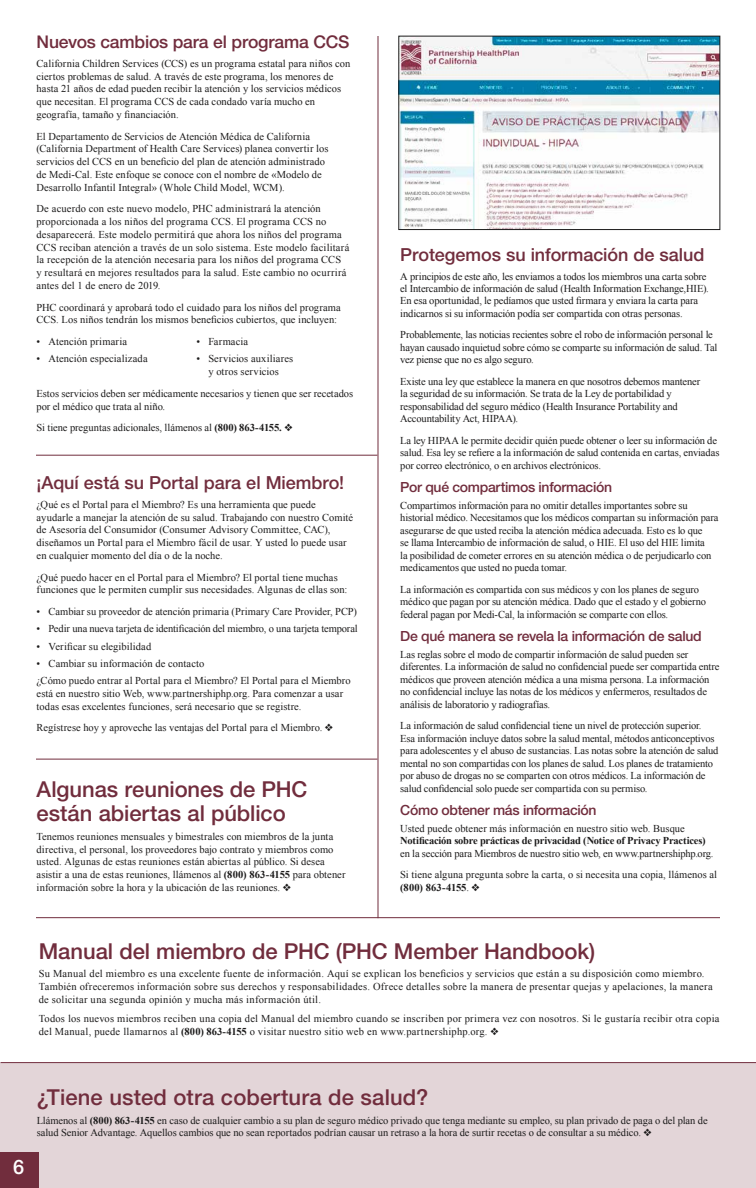
<style>
.page{position:relative;width:756px;height:1188px;background:#fff}
.page>*{position:absolute;margin:0;border:0;box-sizing:border-box;transform-origin:0 0}
.t1{font:500 22px/24px "Helvetica Neue LT Std";color:#712d3d}
.t2{font:500 20px "Helvetica Neue LT Std";color:#fff}
.t3{font:500 18px "Helvetica Neue LT Std";color:#712d3d}
.t4{font:500 17.5px "Helvetica Neue LT Std";letter-spacing:-.01em;color:#712d3d}
.t5{font:500 14px "Helvetica Neue LT Std";letter-spacing:-.02em;color:#712d3d}
.t6{font:10.5px/12.7px "Times New Roman";color:#1c1b1b}
.t7{font:10.5px/12.5px "Times New Roman";letter-spacing:-.02em;color:#1c1b1b}
.t8{font:10.5px/12.7px "Times New Roman";letter-spacing:.025em;color:#1c1b1b}
.t9{font:10.5px/12.7px "Times New Roman";letter-spacing:.02em;color:#1c1b1b}
.t10{font:700 10.5px "Times New Roman";letter-spacing:-.02em;color:#1c1b1b}
.t11{font:700 10.5px "Times New Roman";letter-spacing:.005em;color:#1c1b1b}
.s1{font-weight:700}
.s2{font-weight:400}
</style>
<div class="page">
<div style="left:0;top:1063px;width:756px;height:125px;background:#e3d5d8"></div>
<div style="left:0;top:1152px;width:38px;height:36px;background:#712d3d"></div>
<img style="left:401px;top:38px;width:317px;height:190px">
<div style="left:399px;top:36px;width:321px;height:194px;border:1px solid #1c1b1b"></div>
<hr style="left:378px;top:36px;width:1px;height:882px;background:#712d3d">
<hr style="left:36px;top:455px;width:341px;height:1px;background:#712d3d">
<hr style="left:36px;top:759px;width:341px;height:1px;background:#712d3d">
<hr style="left:36px;top:917px;width:684px;height:1px;background:#712d3d">
<hr style="left:0;top:1062px;width:756px;height:1px;background:#712d3d">
<h3 class="t4" style="left:37px;top:32px;width:315px">Nuevos cambios para el programa CCS</h3>
<p class="t6" style="left:37px;top:57px;width:315px">California Children Services (CCS) es un programa estatal para niños con ciertos problemas de salud. A través de este programa, los menores de hasta 21 años de edad pueden recibir la atención y los servicios médicos que necesitan. El programa CCS de cada condado varía mucho en geografía, tamaño y financiación.</p>
<p class="t6" style="left:37px;top:130px;width:293px">El Departamento de Servicios de Atención Médica de California (California Department of Health Care Services) planea convertir los servicios del CCS en un beneficio del plan de atención administrado de Medi-Cal. Este enfoque se conoce con el nombre de «Modelo de Desarrollo Infantil Integral» (Whole Child Model, WCM).</p>
<p class="t6" style="left:37px;top:202px;width:314px">De acuerdo con este nuevo modelo, PHC administrará la atención proporcionada a los niños del programa CCS. El programa CCS no desaparecerá. Este modelo permitirá que ahora los niños del programa CCS reciban atención a través de un solo sistema. Este modelo facilitará la recepción de la atención necesaria para los niños del programa CCS<br>y resultará en mejores resultados para la salud. Este cambio no ocurrirá antes del 1 de enero de 2019.</p>
<p class="t6" style="left:37px;top:301px;width:306px">PHC coordinará y aprobará todo el cuidado para los niños del programa<br>CCS. Los niños tendrán los mismos beneficios cubiertos, que incluyen:</p>
<p class="t6" style="left:37px;top:335px;width:92px">• Atención primaria</p>
<p class="t6" style="left:37px;top:352px;width:113px">• Atención especializada</p>
<p class="t6" style="left:196px;top:335px;width:53px">• Farmacia</p>
<p class="t6" style="left:196px;top:352px;width:98px;text-align:center">• Servicios auxiliares y otros servicios</p>
<p class="t6" style="left:37px;top:387px;width:318px">Estos servicios deben ser médicamente necesarios y tienen que ser recetados por el médico que trata al niño.</p>
<p class="t6" style="left:37px;top:421px;width:258px">Si tiene preguntas adicionales, llámenos al <span class="s1">(800) 863-4155.</span> ❖</p>
<h3 class="t3" style="left:37px;top:472px;width:309px">¡Aquí está su Portal para el Miembro!</h3>
<p class="t6" style="left:37px;top:498px;width:318px">¿Qué es el Portal para el Miembro? Es una herramienta que puede ayudarle a manejar la atención de su salud. Trabajando con nuestro Comité de Asesoría del Consumidor (Consumer Advisory Committee, CAC), diseñamos un Portal para el Miembro fácil de usar. Y usted lo puede usar en cualquier momento del día o de la noche.</p>
<p class="t6" style="left:37px;top:571px;width:312px">¿Qué puedo hacer en el Portal para el Miembro? El portal tiene muchas funciones que le permiten cumplir sus necesidades. Algunas de ellas son:</p>
<p class="t6" style="left:37px;top:605px;width:322px">• Cambiar su proveedor de atención primaria (Primary Care Provider, PCP)</p>
<p class="t6" style="left:37px;top:622px;width:323px">• Pedir una nueva tarjeta de identificación del miembro, o una tarjeta temporal</p>
<p class="t6" style="left:37px;top:640px;width:116px">• Verificar su elegibilidad</p>
<p class="t6" style="left:37px;top:655px;width:316px;line-height:17.3px">• Cambiar su información de contacto<br>¿Cómo puedo entrar al Portal para el Miembro? El Portal para el Miembro</p>
<p class="t6" style="left:37px;top:687px;width:308px">está en nuestro sitio Web, www.partnershiphp.org. Para comenzar a usar todas esas excelentes funciones, será necesario que se registre.</p>
<p class="t6" style="left:37px;top:721px;width:298px">Regístrese hoy y aproveche las ventajas del Portal para el Miembro. ❖</p>
<h1 class="t1" style="left:37px;top:777px;width:272px">Algunas reuniones de PHC están abiertas al público</h1>
<p class="t6" style="left:37px;top:830px;width:310px">Tenemos reuniones mensuales y bimestrales con miembros de la junta directiva, el personal, los proveedores bajo contrato y miembros como usted. Algunas de estas reuniones están abiertas al público. Si desea asistir a una de estas reuniones, llámenos al <span class="s1">(800) 863-4155</span> para obtener información sobre la hora y la ubicación de las reuniones. ❖</p>
<h3 class="t3" style="left:400px;top:244px;width:306px">Protegemos su información de salud</h3>
<p class="t6" style="left:400px;top:270px;width:310px">A principios de este año, les enviamos a todos los miembros una carta sobre el Intercambio de información de salud (Health Information Exchange,HIE).<br>En esa oportunidad, le pedíamos que usted firmara y enviara la carta para indicarnos si su información podía ser compartida con otras personas.</p>
<p class="t7" style="left:400px;top:329px;width:319px">Probablemente, las noticias recientes sobre el robo de información personal le hayan causado inquietud sobre cómo se comparte su información de salud. Tal vez piense que no es algo seguro.</p>
<p class="t6" style="left:400px;top:375px;width:301px">Existe una ley que establece la manera en que nosotros debemos mantener la seguridad de su información. Se trata de la Ley de portabilidad y responsabilidad del seguro médico (Health Insurance Portability and Accountability Act, HIPAA).</p>
<p class="t6" style="left:400px;top:434px;width:321px">La ley HIPAA le permite decidir quién puede obtener o leer su información de salud. Esa ley se refiere a la información de salud contenida en cartas, enviadas por correo electrónico, o en archivos electrónicos.</p>
<h3 class="t5" style="left:400px;top:479px;width:213px">Por qué compartimos información</h3>
<p class="t6" style="left:400px;top:499px;width:320px">Compartimos información para no omitir detalles importantes sobre su historial médico. Necesitamos que los médicos compartan su información para asegurarse de que usted reciba la atención médica adecuada. Esto es lo que<br>se llama Intercambio de información de salud, o HIE. El uso del HIE limita<br>la posibilidad de cometer errores en su atención médica o de perjudicarlo con medicamentos que usted no pueda tomar.</p>
<p class="t7" style="left:400px;top:583px;width:307px">La información es compartida con sus médicos y con los planes de seguro médico que pagan por su atención médica. Dado que el estado y el gobierno federal pagan por Medi-Cal, la información se comparte con ellos.</p>
<h3 class="t5" style="left:400px;top:628px;width:303px">De qué manera se revela la información de salud</h3>
<p class="t6" style="left:400px;top:648px;width:321px">Las reglas sobre el modo de compartir información de salud pueden ser diferentes. La información de salud no confidencial puede ser compartida entre médicos que proveen atención médica a una misma persona. La información no confidencial incluye las notas de los médicos y enfermeros, resultados de análisis de laboratorio y radiografías.</p>
<p class="t7" style="left:400px;top:720px;width:320px">La información de salud confidencial tiene un nivel de protección superior.<br>Esa información incluye datos sobre la salud mental, métodos anticonceptivos para adolescentes y el abuso de sustancias. Las notas sobre la atención de salud mental no son compartidas con los planes de salud. Los planes de tratamiento por abuso de drogas no se comparten con otros médicos. La información de salud confidencial solo puede ser compartida con su permiso.</p>
<h3 class="t5" style="left:400px;top:802px;width:198px">Cómo obtener más información</h3>
<p class="t6" style="left:400px;top:822px;width:286px">Usted puede obtener más información en nuestro sitio web. Busque</p>
<p class="t10" style="left:400px;top:834px;width:307px">Notificación sobre prácticas de privacidad (Notice of Privacy Practices)</p>
<p class="t6" style="left:400px;top:843px;width:318px;line-height:21.5px">en la sección para Miembros de nuestro sitio web, en www.partnershiphp.org.<br>Si tiene alguna pregunta sobre la carta, o si necesita una copia, llámenos al</p>
<p class="t11" style="left:400px;top:880px;width:81px">(800) 863-4155<span class="s2">.</span> ❖</p>
<h1 class="t1" style="left:39px;top:939px;width:558px">Manual del miembro de PHC (PHC Member Handbook)</h1>
<p class="t8" style="left:39px;top:967px;width:675px">Su Manual del miembro es una excelente fuente de información. Aquí se explican los beneficios y servicios que están a su disposición como miembro.<br>También ofreceremos información sobre sus derechos y responsabilidades. Ofrece detalles sobre la manera de presentar quejas y apelaciones, la manera de solicitar una segunda opinión y mucha más información útil.</p>
<p class="t9" style="left:39px;top:1012px;width:682px">Todos los nuevos miembros reciben una copia del Manual del miembro cuando se inscriben por primera vez con nosotros. Si le gustaría recibir otra copia del Manual, puede llamarnos al <span class="s1">(800) 863-4155</span> o visitar nuestro sitio web en www.partnershiphp.org. ❖</p>
<h2 class="t2" style="left:13px;top:1155px;width:13px">6</h2>
<h1 class="t1" style="left:37px;top:1085px;width:393px">¿Tiene usted otra cobertura de salud?</h1>
<p class="t6" style="left:37px;top:1113px;width:672px">Llámenos al <span class="s1">(800) 863-4155</span> en caso de cualquier cambio a su plan de seguro médico privado que tenga mediante su empleo, su plan privado de paga o del plan de salud Senior Advantage. Aquellos cambios que no sean reportados podrían causar un retraso a la hora de surtir recetas o de consultar a su médico. ❖</p>
</div>
